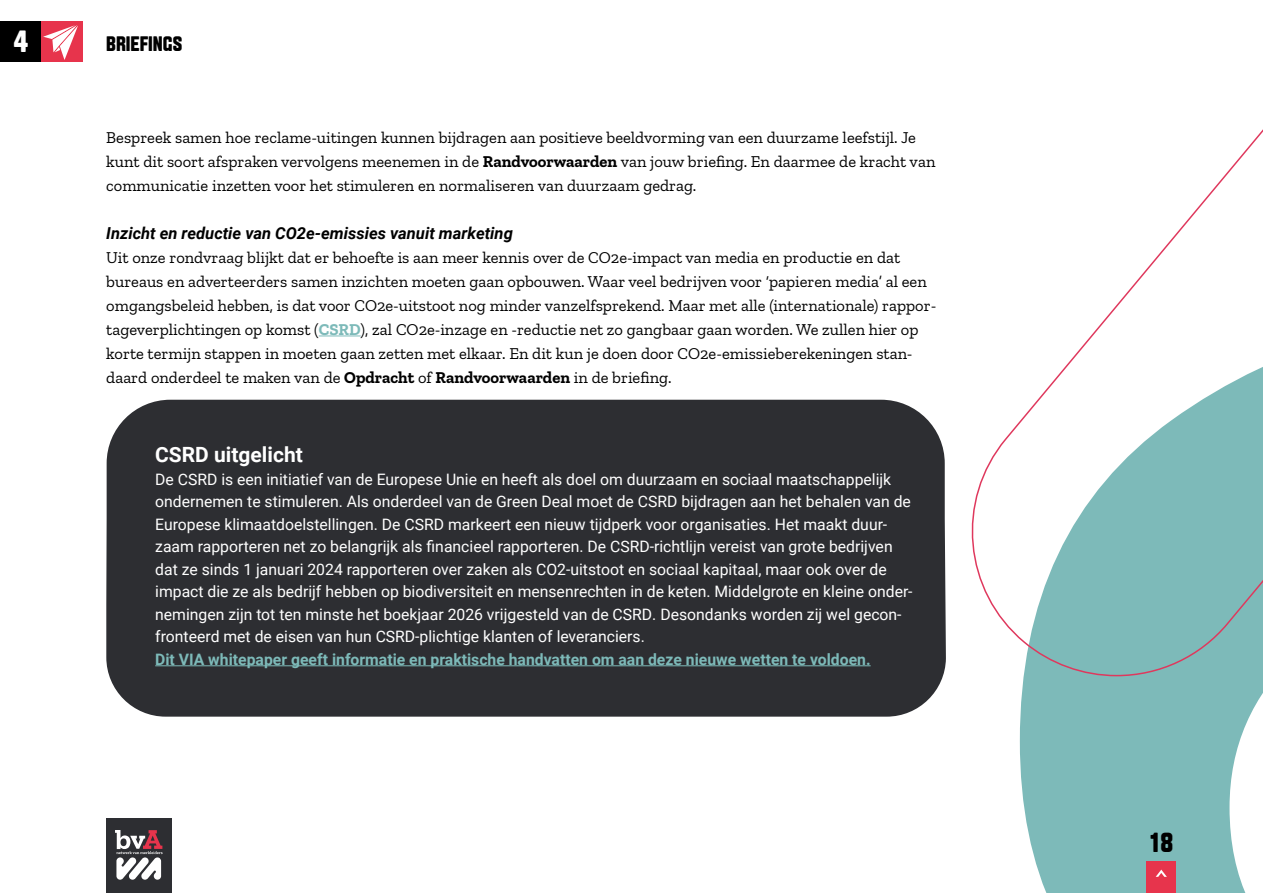
<style>
.page{position:relative;width:1263px;height:893px;background:#fff}
.page>*{position:absolute;margin:0;border:0;box-sizing:border-box;transform-origin:0 0}
.t1{font:30.75px "Aveny TPRO Extrabold";color:#fff}
.t2{font:27.6px "Aveny TPRO Extrabold";color:#000}
.t3{font:700 21px "Roboto";color:#fff}
.t4{font:21px "Aveny TPRO Extrabold";color:#000}
.t5{font:16.5px/24px "Zilla Slab";color:#000}
.t6{font:italic 700 16.5px "Roboto";color:#000}
.t7{font:15.75px/22.5px "Roboto";color:#fff}
.t8{font:700 15.75px "Roboto";color:#7dbab9}
.s1{font-weight:700}
.s2{font-weight:700;color:#7dbab9}
</style>
<div class="page">
<svg style="left:1019px;top:677px;width:244px;height:216px;background:#8dc2c2"></svg>
<svg style="left:971px;top:129px;width:292px;height:548px"></svg>
<div style="left:1146px;top:861px;width:30px;height:32px;background:#e7344c"></div>
<svg style="left:1156px;top:870px;width:11px;height:7px"></svg>
<div style="left:0;top:21px;width:41px;height:41px;background:#000"></div>
<div style="left:41px;top:21px;width:42px;height:41px;background:#e7344c"></div>
<hr style="left:319px;top:336px;width:42px;height:1px;background:#7dbab9">
<div style="left:106px;top:400px;width:840px;height:317px;background:#2d2e32"></div>
<hr style="left:155px;top:665px;width:716px;height:1px;background:#7dbab9">
<svg style="left:43px;top:25px;width:35px;height:35px"></svg>
<div style="left:106px;top:818px;width:66px;height:75px;background:#2d2e32"></div>
<svg style="left:115px;top:830px;width:48px;height:50px"></svg>
<h1 class="t1" style="left:14px;top:22px;width:16px">4</h1>
<p class="t4" style="left:106px;top:30px;width:77px">BRIEFINGS</p>
<p class="t5" style="left:106px;top:125px;width:831px">Bespreek samen hoe reclame-uitingen kunnen bijdragen aan positieve beeldvorming van een duurzame leefstijl. Je kunt dit soort afspraken vervolgens meenemen in de <span class="s1">Randvoorwaarden</span> van jouw briefing. En daarmee de kracht van communicatie inzetten voor het stimuleren en normaliseren van duurzaam gedrag.</p>
<p class="t6" style="left:106px;top:221px;width:408px">Inzicht en reductie van CO2e-emissies vanuit marketing</p>
<p class="t5" style="left:106px;top:245px;width:831px">Uit onze rondvraag blijkt dat er behoefte is aan meer kennis over de CO2e-impact van media en productie en dat bureaus en adverteerders samen inzichten moeten gaan opbouwen. Waar veel bedrijven voor ‘papieren media’ al een omgangsbeleid hebben, is dat voor CO2e-uitstoot nog minder vanzelfsprekend. Maar met alle (internationale) rappor&shy;tageverplichtingen op komst (<span class="s2">CSRD</span>), zal CO2e-inzage en -reductie net zo gangbaar gaan worden. We zullen hier op korte termijn stappen in moeten gaan zetten met elkaar. En dit kun je doen door CO2e-emissieberekeningen stan&shy;daard onderdeel te maken van de <span class="s1">Opdracht</span> of <span class="s1">Randvoorwaarden</span> in de briefing.</p>
<p class="t3" style="left:155px;top:440px;width:149px">CSRD uitgelicht</p>
<p class="t7" style="left:155px;top:467px;width:759px">De CSRD is een initiatief van de Europese Unie en heeft als doel om duurzaam en sociaal maatschappelijk ondernemen te stimuleren. Als onderdeel van de Green Deal moet de CSRD bijdragen aan het behalen van de Europese klimaatdoelstellingen. De CSRD markeert een nieuw tijdperk voor organisaties. Het maakt duur&shy;zaam rapporteren net zo belangrijk als financieel rapporteren. De CSRD-richtlijn vereist van grote bedrijven dat ze sinds 1 januari 2024 rapporteren over zaken als CO2-uitstoot en sociaal kapitaal, maar ook over de impact die ze als bedrijf hebben op biodiversiteit en mensenrechten in de keten. Middelgrote en kleine onder&shy;nemingen zijn tot ten minste het boekjaar 2026 vrijgesteld van de CSRD. Desondanks worden zij wel gecon&shy;fronteerd met de eisen van hun CSRD-plichtige klanten of leveranciers.</p>
<p class="t8" style="left:155px;top:648px;width:717px">Dit VIA whitepaper geeft informatie en praktische handvatten om aan deze nieuwe wetten te voldoen.</p>
<h2 class="t2" style="left:1150px;top:824px;width:24px">18</h2>
</div>
